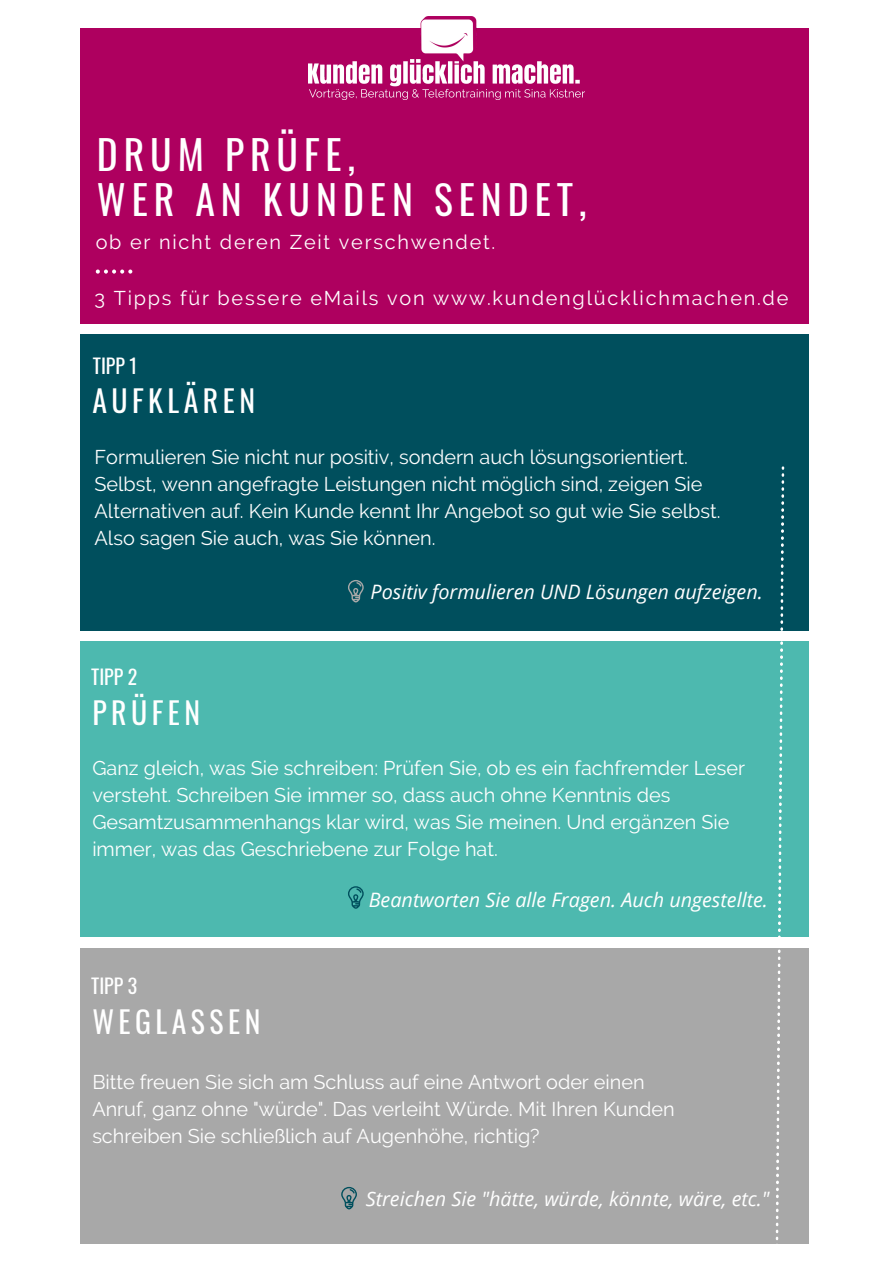
<style>
.page{position:relative;width:893px;height:1263px;background:#fff}
.page>*{position:absolute;margin:0;border:0;box-sizing:border-box;transform-origin:0 0}
.t1{font:39.75px/45px "Oswald";letter-spacing:.15em;color:#fff}
.t2{font:29.85px "Oswald";letter-spacing:.15em;color:#fff}
.t3{font:19.8px/27px "Raleway";color:#fff}
.t4{font:italic 19.8px "Open Sans";color:#fff}
.t5{font:19.8px "Raleway";letter-spacing:.09em;color:#fff}
.t6{font:19.8px "Oswald";color:#fff}
</style>
<div class="page">
<div style="left:80px;top:28px;width:728px;height:295px;background:#ae005f"></div>
<div style="left:80px;top:334px;width:728px;height:297px;background:#004f5d"></div>
<div style="left:80px;top:642px;width:728px;height:295px;background:#4db9af"></div>
<div style="left:80px;top:948px;width:728px;height:295px;background:#a8a8a8"></div>
<svg style="left:775px;top:466px;width:9px;height:778px"></svg>
<svg style="left:96px;top:270px;width:36px;height:4px"></svg>
<svg style="left:348px;top:580px;width:16px;height:22px"></svg>
<svg style="left:348px;top:886px;width:16px;height:23px"></svg>
<svg style="left:341px;top:1187px;width:16px;height:22px"></svg>
<img style="left:309px;top:17px;width:275px;height:82px">
<h1 class="t1" style="left:97px;top:130px;width:491px">DRUM PRÜFE,<br>WER AN KUNDEN SENDET,</h1>
<p class="t5" style="left:96px;top:230px;width:401px">ob er nicht deren Zeit verschwendet.</p>
<p class="t5" style="left:95px;top:287px;width:695px">3 Tipps für bessere eMails von www.kundenglücklichmachen.de</p>
<p class="t6" style="left:93px;top:350px;width:46px">TIPP 1</p>
<h2 class="t2" style="left:92px;top:378px;width:164px">AUFKLÄREN</h2>
<p class="t3" style="left:95px;top:443px;width:627px">Formulieren Sie nicht nur positiv, sondern auch lösungsorientiert.<br>Selbst, wenn angefragte Leistungen nicht möglich sind, zeigen Sie Alternativen auf. Kein Kunde kennt Ihr Angebot so gut wie Sie selbst.<br>Also sagen Sie auch, was Sie können.</p>
<p class="t6" style="left:91px;top:661px;width:48px">TIPP 2</p>
<h2 class="t2" style="left:92px;top:689px;width:109px">PRÜFEN</h2>
<p class="t4" style="left:370px;top:578px;width:394px">Positiv formulieren UND Lösungen aufzeigen.</p>
<p class="t3" style="left:92px;top:754px;width:654px">Ganz gleich, was Sie schreiben: Prüfen Sie, ob es ein fachfremder Leser versteht. Schreiben Sie immer so, dass auch ohne Kenntnis des Gesamtzusammenhangs klar wird, was Sie meinen. Und ergänzen Sie immer, was das Geschriebene zur Folge hat.</p>
<p class="t6" style="left:91px;top:971px;width:48px">TIPP 3</p>
<p class="t4" style="left:369px;top:885px;width:401px">Beantworten Sie alle Fragen. Auch ungestellte.</p>
<h2 class="t2" style="left:92px;top:998px;width:170px">WEGLASSEN</h2>
<p class="t3" style="left:92px;top:1068px;width:584px">Bitte freuen Sie sich am Schluss auf eine Antwort oder einen<br>Anruf, ganz ohne "würde". Das verleiht Würde. Mit Ihren Kunden schreiben Sie schließlich auf Augenhöhe, richtig?</p>
<p class="t4" style="left:366px;top:1185px;width:405px">Streichen Sie "hätte, würde, könnte, wäre, etc."</p>
</div>
